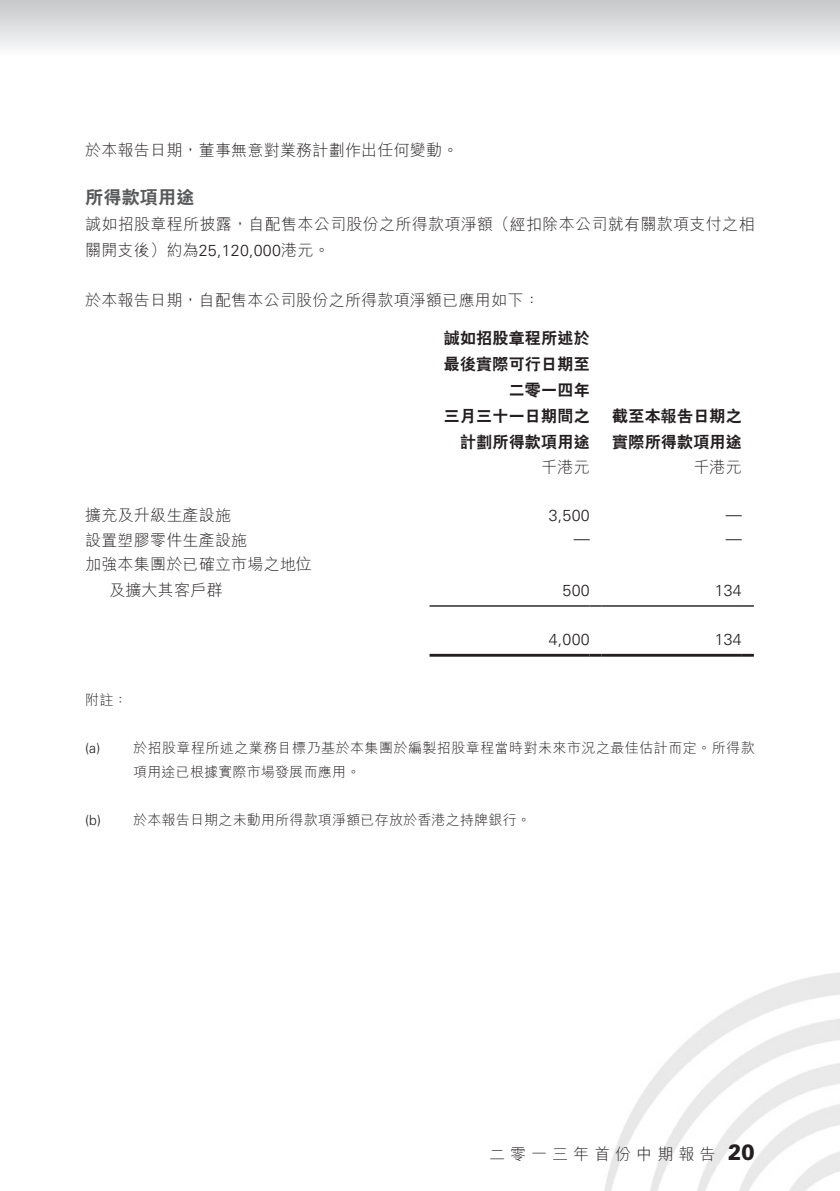
<style>
.page{position:relative;width:840px;height:1191px;background:#fff}
.page>*{position:absolute;margin:0;border:0;box-sizing:border-box;transform-origin:0 0}
.t1{font:900 22px "Univers LT Std";color:#231f20;scale:.9 1}
._04___H2{font:800 18px "C Hei 2 HK";letter-spacing:.015em;color:#57585a}
._11_P0{font:300 16px/26px "M Hei HK";letter-spacing:.015em;color:#231f20}
._31_table_tab_6pt{font:800 16px/26px "C Hei 2 HK";letter-spacing:.015em;color:#231f20;text-align:right}
._15_Table_Stub{font:300 16px "M Hei HK";letter-spacing:.015em;color:#231f20}
._31_table_tab_6pt-2{font:300 16px "Univers LT Std";letter-spacing:.015em;color:#231f20}
._11_P0-2{font:300 16px "M Hei HK";letter-spacing:.315em;color:#231f20}
._31_table_tab_6pt-3{font:300 16px "M Hei HK";letter-spacing:.015em;color:#231f20}
._21_IN0__Note{font:300 14px "M Hei HK";letter-spacing:.025em;color:#231f20}
._21_IN0__Note-2{font:300 14px "Univers LT Std";color:#231f20}
._25_P0__Note{font:300 14px "M Hei HK";color:#231f20}
.s1{font-family:"Univers LT Std"}
</style>
<div class="page">
<img style="left:604px;top:973px;width:235px;height:218px">
<div style="left:0;top:0;width:839px;height:75px;background:linear-gradient(to bottom,#c8c9cc,#fff)"></div>
<hr style="left:429px;top:605px;width:160px;height:1px;background:#231f20">
<svg style="left:589px;top:605px;width:12px;height:1px"></svg>
<hr style="left:601px;top:605px;width:140px;height:1px;background:#231f20">
<svg style="left:741px;top:605px;width:12px;height:1px"></svg>
<hr style="left:429px;top:654px;width:160px;height:2px;background:#231f20">
<svg style="left:589px;top:654px;width:12px;height:2px"></svg>
<hr style="left:601px;top:654px;width:140px;height:2px;background:#231f20">
<svg style="left:741px;top:654px;width:12px;height:2px"></svg>
<p class="_11_P0" style="left:85px;top:137px;width:374px">於本報告日期，董事無意對業務計劃作出任何變動。</p>
<p class="_04___H2" style="left:85px;top:185px;width:111px">所得款項用途</p>
<p class="_11_P0" style="left:85px;top:211px;width:670px">誠如招股章程所披露，自配售本公司股份之所得款項淨額（經扣除本公司就有關款項支付之相關開支後）約為<span class="s1">25,120,000</span>港元。</p>
<p class="_11_P0" style="left:85px;top:287px;width:456px">於本報告日期，自配售本公司股份之所得款項淨額已應用如下：</p>
<p class="_31_table_tab_6pt" style="left:443px;top:326px;width:147px">誠如招股章程所述於最後實際可行日期至二零一四年<br>三月三十一日期間之計劃所得款項用途</p>
<p class="_31_table_tab_6pt" style="left:611px;top:404px;width:131px;text-align:left">截至本報告日期之實際所得款項用途</p>
<p class="_31_table_tab_6pt-3" style="left:693px;top:455px;width:50px">千港元</p>
<p class="_31_table_tab_6pt-3" style="left:541px;top:455px;width:50px">千港元</p>
<p class="_15_Table_Stub" style="left:85px;top:504px;width:147px">擴充及升級生產設施</p>
<p class="_15_Table_Stub" style="left:85px;top:528px;width:164px">設置塑膠零件生產設施</p>
<p class="_15_Table_Stub" style="left:85px;top:553px;width:228px">加強本集團於已確立市場之地位</p>
<p class="_15_Table_Stub" style="left:109px;top:579px;width:115px">及擴大其客戶群</p>
<p class="_25_P0__Note" style="left:85px;top:689px;width:44px">附註：</p>
<p class="_31_table_tab_6pt-2" style="left:548px;top:506px;width:42px">3,500</p>
<p class="_31_table_tab_6pt-2" style="left:725px;top:504px;width:17px">—</p>
<p class="_31_table_tab_6pt-2" style="left:573px;top:529px;width:17px">—</p>
<p class="_31_table_tab_6pt-2" style="left:725px;top:529px;width:17px">—</p>
<p class="_31_table_tab_6pt-2" style="left:562px;top:580px;width:29px">500</p>
<p class="_31_table_tab_6pt-2" style="left:714px;top:580px;width:29px">134</p>
<p class="_31_table_tab_6pt-2" style="left:548px;top:630px;width:42px">4,000</p>
<p class="_31_table_tab_6pt-2" style="left:714px;top:630px;width:29px">134</p>
<p class="_21_IN0__Note-2" style="left:85px;top:739px;width:17px">a( )</p>
<p class="_21_IN0__Note-2" style="left:85px;top:811px;width:17px">b( )</p>
<p class="_21_IN0__Note" style="left:133px;top:737px;width:622px">於招股章程所述之業務目標乃基於本集團於編製招股章程當時對未來市況之最佳估計而定。所得款</p>
<p class="_21_IN0__Note" style="left:133px;top:761px;width:228px">項用途已根據實際市場發展而應用。</p>
<p class="_21_IN0__Note" style="left:133px;top:809px;width:399px">於本報告日期之未動用所得款項淨額已存放於香港之持牌銀行。</p>
<p class="_11_P0-2" style="left:488px;top:1142px;width:228px">二零一三年首份中期報告</p>
<h1 class="t1" style="left:727px;top:1137px;width:31px">20</h1>
</div>
